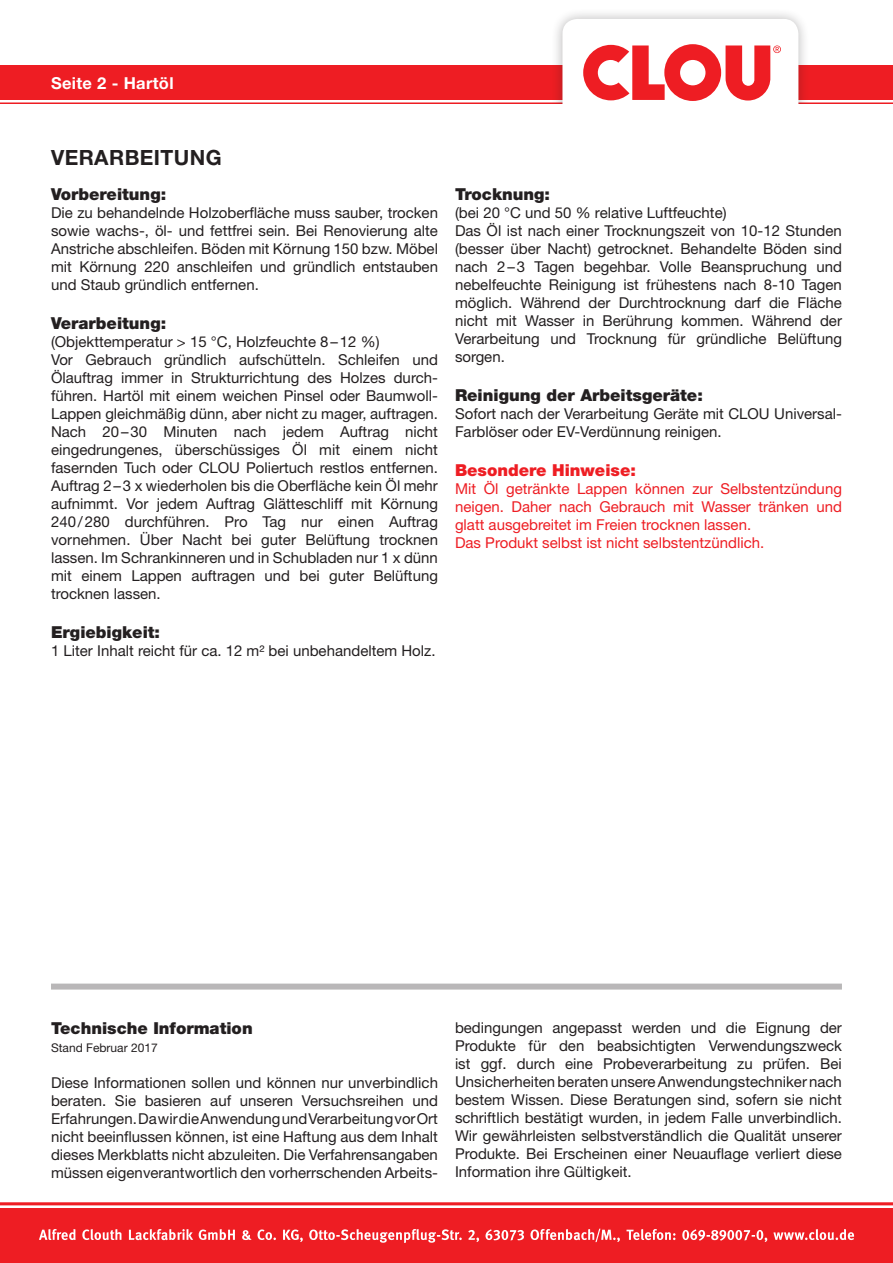
<style>
.page{position:relative;width:893px;height:1263px;background:#fff}
.page>*{position:absolute;margin:0;border:0;box-sizing:border-box;transform-origin:0 0}
.t1{font:700 21px "Helvetica Neue LT Std";letter-spacing:.02em;color:#231f20}
.t2{font:900 16.5px "Helvetica Neue LT Std";color:#231f20}
.t3{font:900 16.5px "Helvetica Neue LT Std";color:#ee1d23}
.t4{font:700 16.5px "Helvetica Neue LT Std";letter-spacing:.02em;color:#fff}
.t5{font:15px/18px "Helvetica Neue LT Std";color:#231f20;text-align:justify}
.t6{font:15px/18px "Helvetica Neue LT Std";color:#ee1d23}
.t7{font:12px "Helvetica Neue LT Std";color:#231f20}
</style>
<div class="page">
<div style="left:0;top:66px;width:893px;height:34px;background:#ee1d23"></div>
<hr style="left:0;top:102px;width:893px;height:3px;background:#ee1d23">
<div style="left:551px;top:7px;width:259px;height:146px;background:#231f20;opacity:.33"></div>
<div style="left:562px;top:19px;width:236px;height:122px;background:#fff;border-radius:15px"></div>
<div style="left:0;top:105px;width:893px;height:54px;background:#fff"></div>
<svg style="left:583px;top:44px;width:198px;height:57px"></svg>
<div style="left:0;top:1208px;width:893px;height:55px;background:#ee1d23"></div>
<svg style="left:39px;top:1229px;width:815px;height:14px"></svg>
<hr style="left:0;top:1202px;width:893px;height:3px;background:#ee1d23">
<div style="left:51px;top:983px;width:791px;height:6px;background:#b9b7b8"></div>
<p class="t4" style="left:51px;top:73px;width:124px">Seite 2 ‑ Hartöl</p>
<h1 class="t1" style="left:51px;top:144px;width:172px">VERARBEITUNG</h1>
<p class="t2" style="left:51px;top:184px;width:117px">Vorbereitung:</p>
<p class="t5" style="left:51px;top:203px;width:388px">Die zu behandelnde Holzoberfläche muss sauber, trocken sowie wachs-, öl- und fettfrei sein. Bei Renovierung alte Anstriche abschleifen. Böden mit Körnung 150 bzw. Möbel mit Körnung 220 anschleifen und gründlich entstauben und Staub gründlich entfernen.</p>
<p class="t2" style="left:51px;top:313px;width:117px">Verarbeitung:</p>
<p class="t5" style="left:51px;top:332px;width:388px;text-align:left">(Objekttemperatur &gt; 15 °C, Holzfeuchte 8–12 %)<br>Vor Gebrauch gründlich aufschütteln. Schleifen und Ölauftrag immer in Strukturrichtung des Holzes durch&shy;führen. Hartöl mit einem weichen Pinsel oder Baumwoll-Lappen gleichmäßig dünn, aber nicht zu mager, auftragen.<br>Nach 20–30 Minuten nach jedem Auftrag nicht eingedrungenes, überschüssiges Öl mit einem nicht fasernden Tuch oder CLOU Poliertuch restlos entfernen.<br>Auftrag 2–3 x wiederholen bis die Oberfläche kein Öl mehr aufnimmt. Vor jedem Auftrag Glätteschliff mit Körnung 240/280 durchführen. Pro Tag nur einen Auftrag vornehmen. Über Nacht bei guter Belüftung trocknen lassen. Im Schrankinneren und in Schubladen nur 1 x dünn mit einem Lappen auftragen und bei guter Belüftung trocknen lassen.</p>
<p class="t2" style="left:51px;top:622px;width:111px">Ergiebigkeit:</p>
<p class="t5" style="left:51px;top:641px;width:386px">1 Liter Inhalt reicht für ca. 12 m² bei unbehandeltem Holz.</p>
<p class="t2" style="left:455px;top:184px;width:97px">Trocknung:</p>
<p class="t5" style="left:455px;top:203px;width:388px;text-align:left">(bei 20 °C und 50 % relative Luftfeuchte)<br>Das Öl ist nach einer Trocknungszeit von 10-12 Stunden (besser über Nacht) getrocknet. Behandelte Böden sind nach 2–3 Tagen begehbar. Volle Beanspruchung und nebelfeuchte Reinigung ist frühestens nach 8-10 Tagen möglich. Während der Durchtrocknung darf die Fläche nicht mit Wasser in Berührung kommen. Während der Verarbeitung und Trocknung für gründliche Belüftung sorgen.</p>
<p class="t2" style="left:455px;top:385px;width:249px">Reinigung der Arbeitsgeräte:</p>
<p class="t5" style="left:455px;top:404px;width:388px">Sofort nach der Verarbeitung Geräte mit CLOU Universal-<br>Farblöser oder EV-Verdünnung reinigen.</p>
<p class="t3" style="left:455px;top:460px;width:182px">Besondere Hinweise:</p>
<p class="t6" style="left:455px;top:479px;width:388px">Mit Öl getränkte Lappen können zur Selbstentzündung neigen. Daher nach Gebrauch mit Wasser tränken und glatt ausgebreitet im Freien trocknen lassen.<br>Das Produkt selbst ist nicht selbstentzündlich.</p>
<p class="t2" style="left:51px;top:1018px;width:203px">Technische Information</p>
<p class="t7" style="left:51px;top:1041px;width:108px">Stand Februar 2017</p>
<p class="t5" style="left:51px;top:1074px;width:388px">Diese Informationen sollen und können nur unverbindlich beraten. Sie basieren auf unseren Versuchsreihen und Erfahrungen. Da wir die Anwendung und Verarbeitung vor Ort nicht beeinflussen können, ist eine Haftung aus dem Inhalt dieses Merkblatts nicht abzuleiten. Die Verfahrensangaben müssen eigenverantwortlich den vorherrschenden Arbeits-</p>
<p class="t5" style="left:455px;top:1019px;width:388px">bedingungen angepasst werden und die Eignung der Produkte für den beabsichtigten Verwendungszweck ist ggf. durch eine Probeverarbeitung zu prüfen. Bei Unsicherheiten beraten unsere Anwendungstechniker nach bestem Wissen. Diese Beratungen sind, sofern sie nicht schriftlich bestätigt wurden, in jedem Falle unverbindlich.<br>Wir gewährleisten selbstverständlich die Qualität unserer Produkte. Bei Erscheinen einer Neuauflage verliert diese Information ihre Gültigkeit.</p>
</div>
